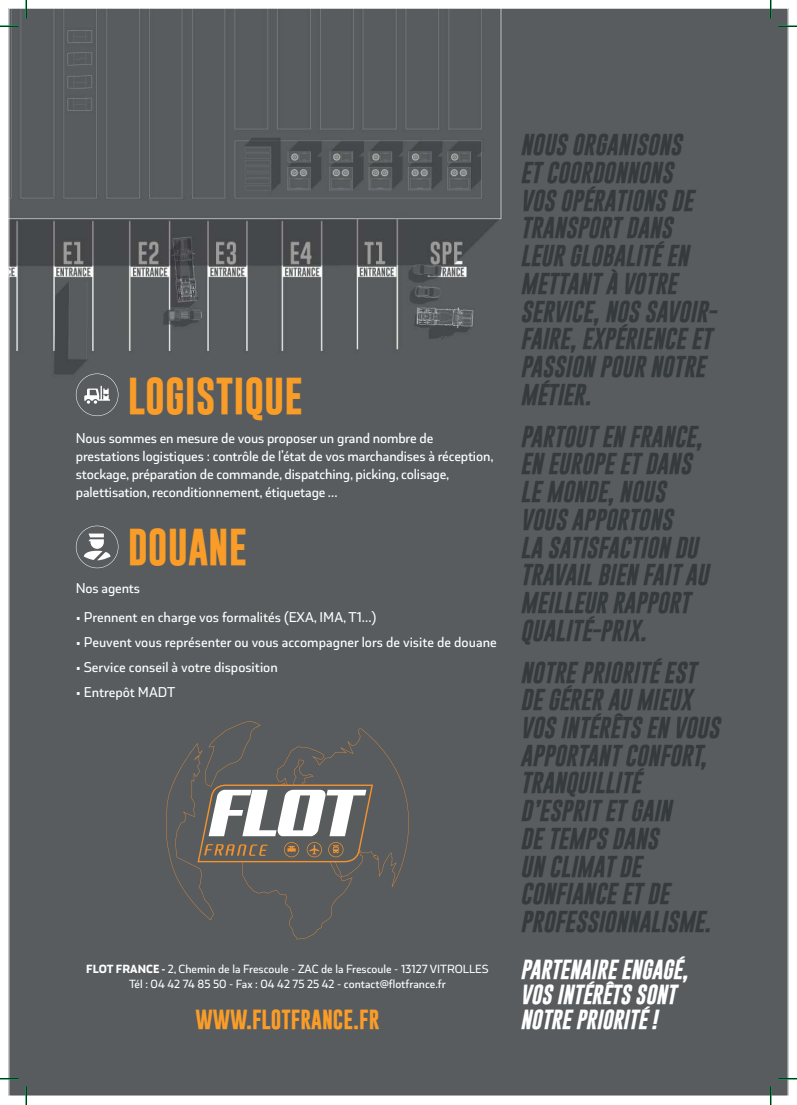
<style>
.page{position:relative;width:797px;height:1105px;background:#fff}
.page>*{position:absolute;margin:0;border:0;box-sizing:border-box;transform-origin:0 0}
.t1{font:700 37.5px "Gobold";color:#f99d28}
.t2{font:italic 700 21.88px/27.8px "Gobold";letter-spacing:-.01em;color:#353b3d}
.t3{font:italic 700 20px/25.2px "Gobold";letter-spacing:-.01em;color:#fff}
.t4{font:700 20px "Gobold";color:#f99d28}
.t5{font:500 15px/18px "Coversans";letter-spacing:-.01em;color:#fff}
.t6{font:500 12.5px/15px "Coversans";color:#fff;text-align:center}
.s1{font-weight:800}
</style>
<div class="page">
<div style="left:11px;top:11px;width:775px;height:1083px;background:#585c5f"></div>
<svg style="left:76px;top:373px;width:42px;height:43px"></svg>
<svg style="left:76px;top:526px;width:42px;height:42px"></svg>
<div style="left:242px;top:728px;width:168px;height:211px;background:#585c5f"></div>
<svg style="left:165px;top:720px;width:208px;height:200px"></svg>
<svg style="left:0;top:25px;width:19px;height:2px"></svg>
<svg style="left:778px;top:25px;width:19px;height:2px"></svg>
<svg style="left:0;top:1078px;width:19px;height:1px"></svg>
<svg style="left:778px;top:1078px;width:19px;height:1px"></svg>
<svg style="left:25px;top:0;width:2px;height:19px"></svg>
<svg style="left:25px;top:1086px;width:2px;height:19px"></svg>
<svg style="left:770px;top:0;width:1px;height:19px"></svg>
<svg style="left:770px;top:1086px;width:1px;height:19px"></svg>
<h1 class="t1" style="left:128px;top:377px;width:176px">LOGISTIQUE</h1>
<p class="t5" style="left:76px;top:430px;width:419px">Nous sommes en mesure de vous proposer un grand nombre de prestations logistiques : contrôle de l’état de vos marchandises à réception, stockage, préparation de commande, dispatching, picking, colisage, palettisation, reconditionnement, étiquetage …</p>
<h1 class="t1" style="left:128px;top:528px;width:121px">DOUANE</h1>
<p class="t5" style="left:76px;top:580px;width:66px">Nos agents</p>
<p class="t5" style="left:76px;top:609px;width:302px">• Prennent en charge vos formalités (EXA, IMA, T1…)</p>
<p class="t5" style="left:76px;top:634px;width:422px">• Peuvent vous représenter ou vous accompagner lors de visite de douane</p>
<p class="t5" style="left:76px;top:659px;width:203px">• Service conseil à votre disposition</p>
<p class="t5" style="left:76px;top:684px;width:101px">• Entrepôt MADT</p>
<p class="t6" style="left:86px;top:962px;width:404px"><span class="s1">FLOT FRANCE -</span> 2, Chemin de la Frescoule - ZAC de la Frescoule - 13127 VITROLLES<br>Tél : 04 42 74 85 50 - Fax : 04 42 75 25 42 - contact@flotfrance.fr</p>
<p class="t4" style="left:195px;top:1009px;width:185px">WWW.FLOTFRANCE.FR</p>
<p class="t2" style="left:520px;top:132px;width:199px">NOUS ORGANISONS<br>ET COORDONNONS<br>VOS OPÉRATIONS DE<br>TRANSPORT DANS<br>LEUR GLOBALITÉ EN<br>METTANT À VOTRE<br>SERVICE, NOS SAVOIR-<br>FAIRE, EXPÉRIENCE ET<br>PASSION POUR NOTRE<br>MÉTIER.</p>
<p class="t2" style="left:520px;top:424px;width:190px">PARTOUT EN FRANCE,<br>EN EUROPE ET DANS<br>LE MONDE, NOUS<br>VOUS APPORTONS<br>LA SATISFACTION DU<br>TRAVAIL BIEN FAIT AU<br>MEILLEUR RAPPORT<br>QUALITÉ-PRIX.</p>
<p class="t2" style="left:520px;top:659px;width:200px">NOTRE PRIORITÉ EST<br>DE GÉRER AU MIEUX<br>VOS INTÉRÊTS EN VOUS<br>APPORTANT CONFORT,<br>TRANQUILLITÉ<br>D’ESPRIT ET GAIN<br>DE TEMPS DANS<br>UN CLIMAT DE<br>CONFIANCE ET DE<br>PROFESSIONNALISME.</p>
<p class="t3" style="left:520px;top:957px;width:169px">PARTENAIRE ENGAGÉ,<br>VOS INTÉRÊTS SONT<br>NOTRE PRIORITÉ !</p>
</div>
